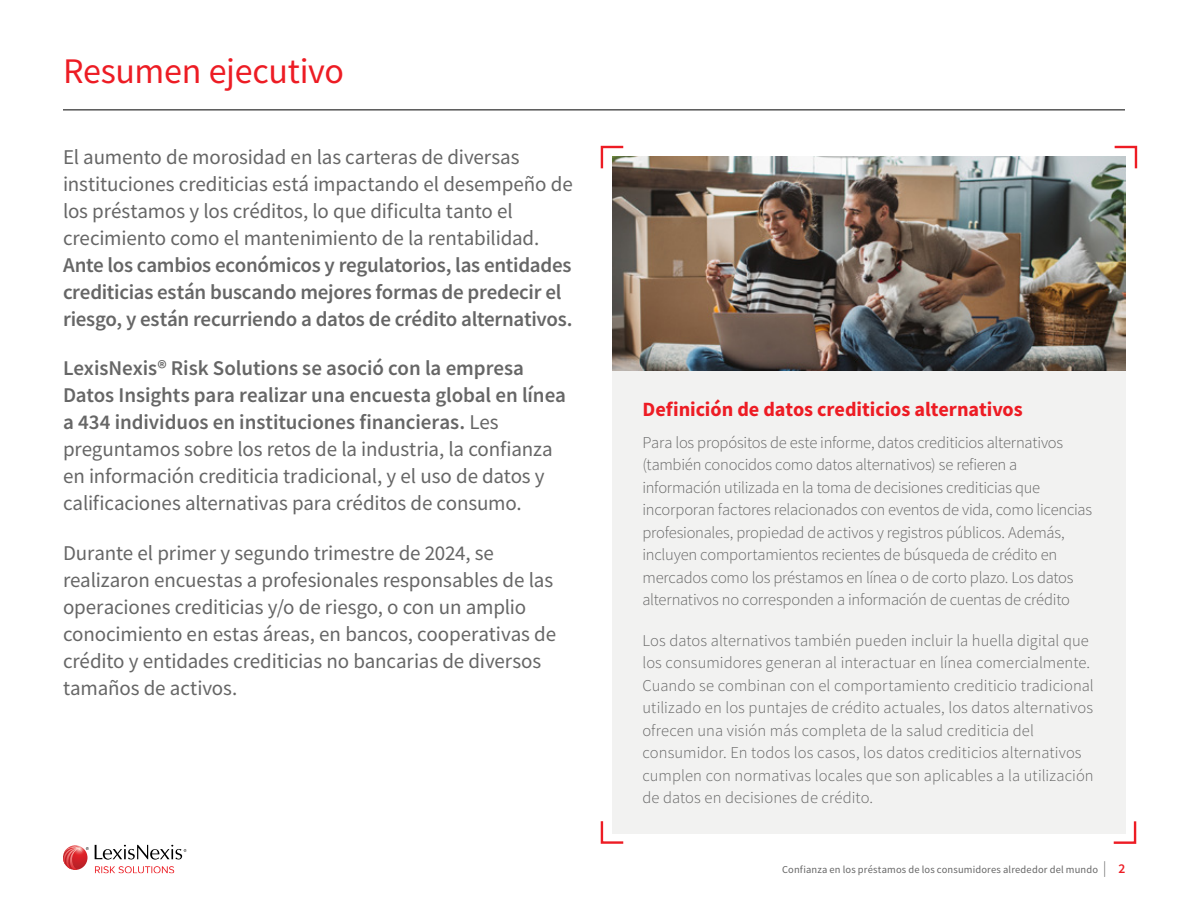
<style>
.page{position:relative;width:1188px;height:918px;background:#fff}
.page>*{position:absolute;margin:0;border:0;box-sizing:border-box;transform-origin:0 0}
.t1{font:36px "Source Sans Pro";letter-spacing:-.01em;color:#ed1c24}
.t2{font:21px/27px "Source Sans Pro";letter-spacing:-.005em;color:#666}
.t3{font:600 21px/27px "Source Sans Pro";letter-spacing:-.015em;color:#666}
.t4{font:700 20.25px "Source Sans Pro";letter-spacing:-.005em;color:#ed1c24}
.t5{font:300 16.5px/22.5px "Source Sans Pro";color:#666}
.t6{font:10.5px "Source Sans Pro";letter-spacing:.015em;color:#666}
.s1{font-weight:600}
.s2{font-size:15.75px}
.s3{font-weight:600;font-size:13.5px;color:#ed1c24}
</style>
<div class="page">
<hr style="left:63px;top:110px;width:1062px;height:1px;background:#000">
<svg style="left:600px;top:821px;width:26px;height:23px"></svg>
<svg style="left:600px;top:145px;width:26px;height:24px"></svg>
<svg style="left:1112px;top:145px;width:26px;height:26px"></svg>
<svg style="left:1111px;top:819px;width:26px;height:25px"></svg>
<div style="left:612px;top:157px;width:513px;height:676px;background:#f2f2f1"></div>
<img style="left:612px;top:157px;width:513px;height:214px">
<svg style="left:95px;top:866px;width:79px;height:7px"></svg>
<svg style="left:95px;top:845px;width:92px;height:15px"></svg>
<svg style="left:63px;top:846px;width:26px;height:24px"></svg>
<h1 class="t1" style="left:63px;top:48px;width:283px">Resumen ejecutivo</h1>
<p class="t2" style="left:63px;top:143px;width:511px">El aumento de morosidad en las carteras de diversas instituciones crediticias está impactando el desempeño de los préstamos y los créditos, lo que dificulta tanto el crecimiento como el mantenimiento de la rentabilidad.</p>
<p class="t3" style="left:63px;top:251px;width:511px">Ante los cambios económicos y regulatorios, las entidades crediticias están buscando mejores formas de predecir el riesgo, y están recurriendo a datos de crédito alternativos.</p>
<p class="t2" style="left:63px;top:354px;width:505px"><span class="s1">LexisNexis® Risk Solutions se asoció con la empresa Datos Insights para realizar una encuesta global en línea a 434 individuos en instituciones financieras.</span> Les preguntamos sobre los retos de la industria, la confianza en información crediticia tradicional, y el uso de datos y calificaciones alternativas para créditos de consumo.</p>
<p class="t2" style="left:63px;top:539px;width:495px">Durante el primer y segundo trimestre de 2024, se realizaron encuestas a profesionales responsables de las operaciones crediticias y/o de riesgo, o con un amplio conocimiento en estas áreas, en bancos, cooperativas de crédito y entidades crediticias no bancarias de diversos tamaños de activos.</p>
<p class="t4" style="left:642px;top:396px;width:382px">Definición de datos crediticios alternativos</p>
<p class="t5" style="left:642px;top:431px;width:451px">Para los propósitos de este informe, datos crediticios alternativos (también conocidos como datos alternativos) se refieren a información utilizada en la toma de decisiones crediticias que incorporan factores relacionados con eventos de vida, como licencias profesionales, propiedad de activos y registros públicos. Además, incluyen comportamientos recientes de búsqueda de crédito en mercados como los préstamos en línea o de corto plazo. Los datos alternativos no corresponden a información de cuentas de crédito</p>
<p class="t5" style="left:642px;top:629px;width:453px">Los datos alternativos también pueden incluir la huella digital que los consumidores generan al interactuar en línea comercialmente.<br>Cuando se combinan con el comportamiento crediticio tradicional utilizado en los puntajes de crédito actuales, los datos alternativos ofrecen una visión más completa de la salud crediticia del consumidor. En todos los casos, los datos crediticios alternativos cumplen con normativas locales que son aplicables a la utilización de datos en decisiones de crédito.</p>
<p class="t6" style="left:782px;top:863px;width:345px">Confianza en los préstamos de los consumidores alrededor del mundo <span class="s2">|</span> <span class="s3">2</span></p>
</div>
